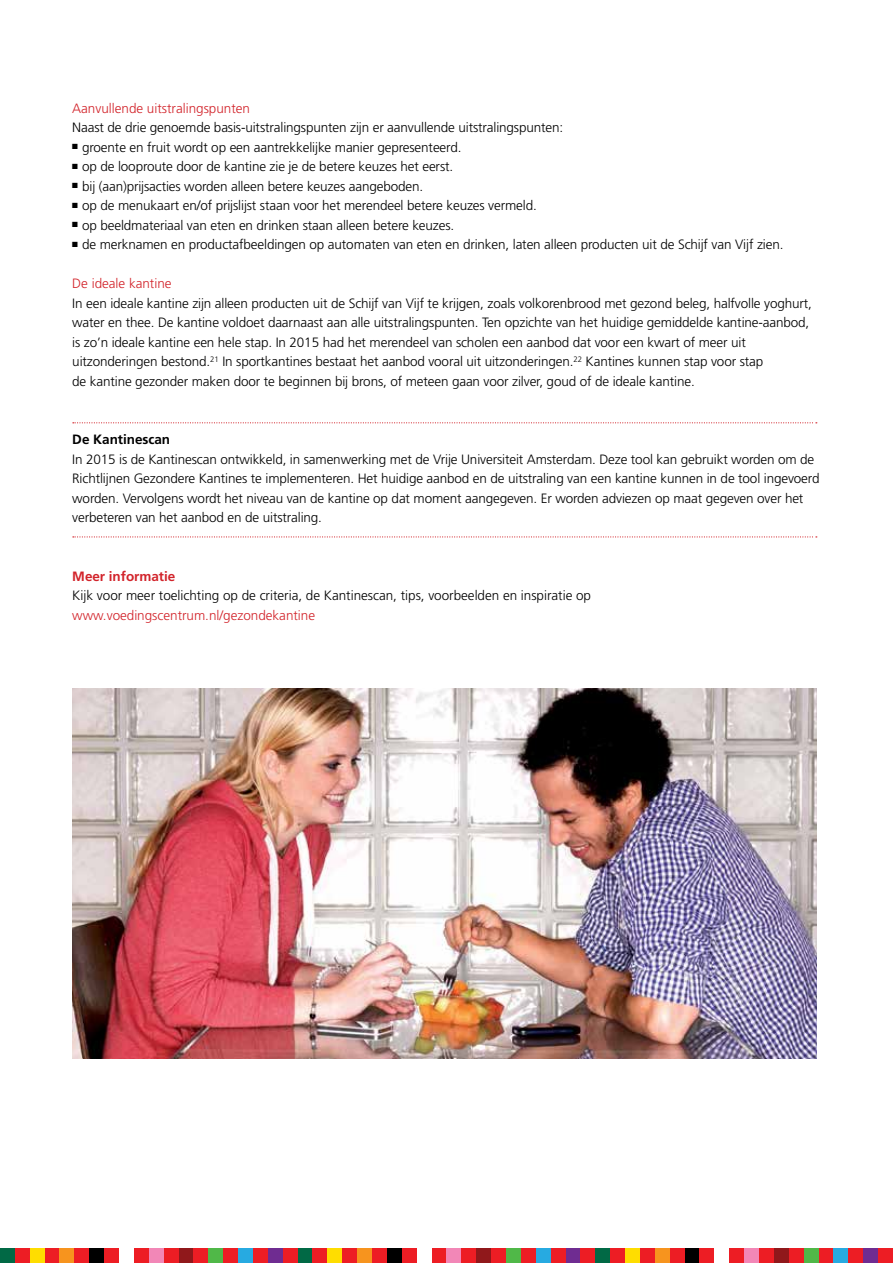
<style>
.page{position:relative;width:893px;height:1263px;background:#fff}
.page>*{position:absolute;margin:0;border:0;box-sizing:border-box;transform-origin:0 0}
.t1{font:300 13.5px/19.5px "Frutiger";letter-spacing:-.01em;color:#000}
.t2{font:300 13.5px "Frutiger";color:#d2232a}
.t3{font:700 13.5px "Frutiger";color:#d2232a}
.t4{font:700 13.5px "Frutiger";color:#000}
</style>
<div class="page">
<div style="left:0;top:1248px;width:15px;height:15px;background:#016945"></div>
<div style="left:15px;top:1248px;width:15px;height:15px;background:#ed1d24"></div>
<div style="left:30px;top:1248px;width:15px;height:15px;background:#fd0"></div>
<div style="left:45px;top:1248px;width:15px;height:15px;background:#ed1d24"></div>
<div style="left:60px;top:1248px;width:14px;height:15px;background:#f7941e"></div>
<div style="left:74px;top:1248px;width:15px;height:15px;background:#ed1d24"></div>
<div style="left:89px;top:1248px;width:15px;height:15px;background:#000"></div>
<div style="left:104px;top:1248px;width:15px;height:15px;background:#ed1d24"></div>
<div style="left:134px;top:1248px;width:15px;height:15px;background:#ed1d24"></div>
<div style="left:149px;top:1248px;width:15px;height:15px;background:#f287b7"></div>
<div style="left:164px;top:1248px;width:15px;height:15px;background:#ed1d24"></div>
<div style="left:179px;top:1248px;width:14px;height:15px;background:#90181b"></div>
<div style="left:193px;top:1248px;width:15px;height:15px;background:#ed1d24"></div>
<div style="left:208px;top:1248px;width:15px;height:15px;background:#50b848"></div>
<div style="left:223px;top:1248px;width:15px;height:15px;background:#ed1d24"></div>
<div style="left:238px;top:1248px;width:15px;height:15px;background:#27aae1"></div>
<div style="left:253px;top:1248px;width:15px;height:15px;background:#ed1d24"></div>
<div style="left:268px;top:1248px;width:15px;height:15px;background:#6f2c91"></div>
<div style="left:283px;top:1248px;width:15px;height:15px;background:#ed1d24"></div>
<div style="left:298px;top:1248px;width:15px;height:15px;background:#016945"></div>
<div style="left:313px;top:1248px;width:14px;height:15px;background:#ed1d24"></div>
<div style="left:327px;top:1248px;width:15px;height:15px;background:#fd0"></div>
<div style="left:342px;top:1248px;width:15px;height:15px;background:#ed1d24"></div>
<div style="left:357px;top:1248px;width:15px;height:15px;background:#f7941e"></div>
<div style="left:372px;top:1248px;width:15px;height:15px;background:#ed1d24"></div>
<div style="left:387px;top:1248px;width:15px;height:15px;background:#000"></div>
<div style="left:402px;top:1248px;width:15px;height:15px;background:#ed1d24"></div>
<div style="left:432px;top:1248px;width:14px;height:15px;background:#ed1d24"></div>
<div style="left:446px;top:1248px;width:15px;height:15px;background:#f287b7"></div>
<div style="left:461px;top:1248px;width:15px;height:15px;background:#ed1d24"></div>
<div style="left:476px;top:1248px;width:15px;height:15px;background:#90181b"></div>
<div style="left:491px;top:1248px;width:15px;height:15px;background:#ed1d24"></div>
<div style="left:506px;top:1248px;width:15px;height:15px;background:#50b848"></div>
<div style="left:521px;top:1248px;width:15px;height:15px;background:#ed1d24"></div>
<div style="left:536px;top:1248px;width:15px;height:15px;background:#27aae1"></div>
<div style="left:551px;top:1248px;width:15px;height:15px;background:#ed1d24"></div>
<div style="left:566px;top:1248px;width:14px;height:15px;background:#6f2c91"></div>
<div style="left:580px;top:1248px;width:15px;height:15px;background:#ed1d24"></div>
<div style="left:595px;top:1248px;width:15px;height:15px;background:#016945"></div>
<div style="left:610px;top:1248px;width:15px;height:15px;background:#ed1d24"></div>
<div style="left:625px;top:1248px;width:15px;height:15px;background:#fd0"></div>
<div style="left:640px;top:1248px;width:15px;height:15px;background:#ed1d24"></div>
<div style="left:655px;top:1248px;width:15px;height:15px;background:#f7941e"></div>
<div style="left:670px;top:1248px;width:15px;height:15px;background:#ed1d24"></div>
<div style="left:685px;top:1248px;width:14px;height:15px;background:#000"></div>
<div style="left:699px;top:1248px;width:15px;height:15px;background:#ed1d24"></div>
<div style="left:729px;top:1248px;width:15px;height:15px;background:#ed1d24"></div>
<div style="left:744px;top:1248px;width:15px;height:15px;background:#f287b7"></div>
<div style="left:759px;top:1248px;width:15px;height:15px;background:#ed1d24"></div>
<div style="left:774px;top:1248px;width:15px;height:15px;background:#90181b"></div>
<div style="left:789px;top:1248px;width:15px;height:15px;background:#ed1d24"></div>
<div style="left:804px;top:1248px;width:14px;height:15px;background:#50b848"></div>
<div style="left:818px;top:1248px;width:15px;height:15px;background:#ed1d24"></div>
<div style="left:833px;top:1248px;width:15px;height:15px;background:#27aae1"></div>
<div style="left:848px;top:1248px;width:15px;height:15px;background:#ed1d24"></div>
<div style="left:863px;top:1248px;width:15px;height:15px;background:#6f2c91"></div>
<div style="left:878px;top:1248px;width:15px;height:15px;background:#ed1d24"></div>
<img style="left:72px;top:688px;width:744px;height:370px">
<svg style="left:73px;top:422px;width:744px;height:1px"></svg>
<svg style="left:73px;top:536px;width:744px;height:1px"></svg>
<p class="t2" style="left:72px;top:100px;width:179px">Aanvullende uitstralingspunten</p>
<p class="t1" style="left:72px;top:118px;width:492px">Naast de drie genoemde basis-uitstralingspunten zijn er aanvullende uitstralingspunten:</p>
<p class="t1" style="left:72px;top:137px;width:391px">■ groente en fruit wordt op een aantrekkelijke manier gepresenteerd.</p>
<p class="t1" style="left:72px;top:157px;width:382px">■ op de looproute door de kantine zie je de betere keuzes het eerst.</p>
<p class="t1" style="left:72px;top:176px;width:352px">■ bij (aan)prijsacties worden alleen betere keuzes aangeboden.</p>
<p class="t1" style="left:72px;top:196px;width:466px">■ op de menukaart en/of prijslijst staan voor het merendeel betere keuzes vermeld.</p>
<p class="t1" style="left:72px;top:215px;width:384px">■ op beeldmateriaal van eten en drinken staan alleen betere keuzes.</p>
<p class="t1" style="left:72px;top:235px;width:713px">■ de merknamen en productafbeeldingen op automaten van eten en drinken, laten alleen producten uit de Schijf van Vijf zien.</p>
<p class="t2" style="left:72px;top:276px;width:101px">De ideale kantine</p>
<p class="t1" style="left:72px;top:293px;width:741px">In een ideale kantine zijn alleen producten uit de Schijf van Vijf te krijgen, zoals volkorenbrood met gezond beleg, halfvolle yoghurt, water en thee. De kantine voldoet daarnaast aan alle uitstralingspunten. Ten opzichte van het huidige gemiddelde kantine-aanbod, is zo’n ideale kantine een hele stap. In 2015 had het merendeel van scholen een aanbod dat voor een kwart of meer uit uitzonderingen bestond.<sup>21</sup> In sportkantines bestaat het aanbod vooral uit uitzonderingen.<sup>22</sup> Kantines kunnen stap voor stap<br>de kantine gezonder maken door te beginnen bij brons, of meteen gaan voor zilver, goud of de ideale kantine.</p>
<p class="t4" style="left:72px;top:431px;width:99px">De Kantinescan</p>
<p class="t1" style="left:72px;top:449px;width:749px">In 2015 is de Kantinescan ontwikkeld, in samenwerking met de Vrije Universiteit Amsterdam. Deze tool kan gebruikt worden om de Richtlijnen Gezondere Kantines te implementeren. Het huidige aanbod en de uitstraling van een kantine kunnen in de tool ingevoerd worden. Vervolgens wordt het niveau van de kantine op dat moment aangegeven. Er worden adviezen op maat gegeven over het verbeteren van het aanbod en de uitstraling.</p>
<p class="t3" style="left:72px;top:568px;width:105px">Meer informatie</p>
<p class="t1" style="left:72px;top:586px;width:520px">Kijk voor meer toelichting op de criteria, de Kantinescan, tips, voorbeelden en inspiratie op</p>
<p class="t2" style="left:72px;top:607px;width:244px">www.voedingscentrum.nl/gezondekantine</p>
</div>
